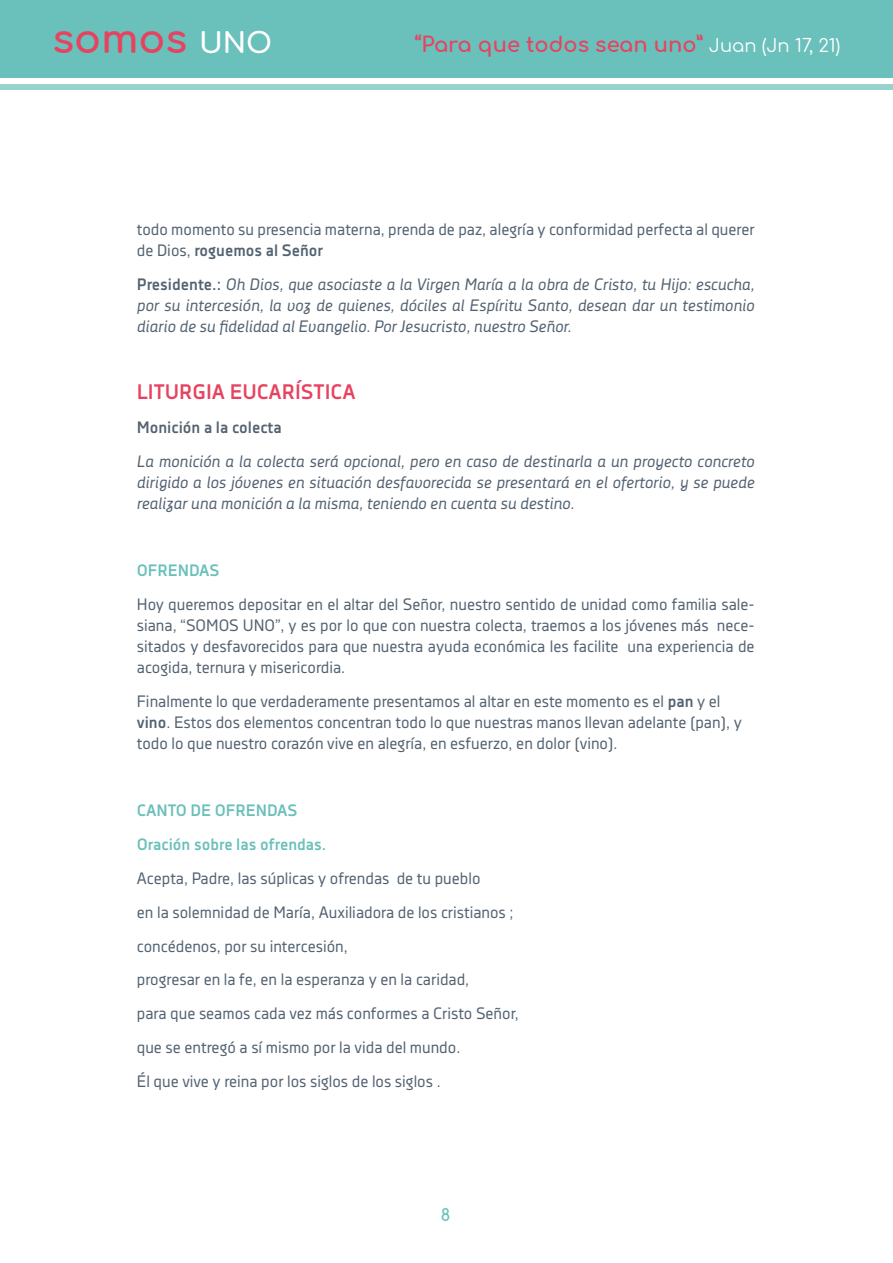
<style>
.page{position:relative;width:893px;height:1263px;background:#fff}
.page>*{position:absolute;margin:0;border:0;box-sizing:border-box;transform-origin:0 0}
.t1{font:700 40.05px "Comfortaa";color:#e74360}
.t2{font:700 21px "Comfortaa";color:#e74360}
.t3{font:700 21px "Decima Nova Pro";color:#e74360}
.t4{font:16.5px/21px "Decima Nova Pro";color:#536271}
.t5{font:italic 16.5px/21px "Decima Nova Pro";color:#536271;text-align:justify}
.t6{font:700 16.5px/33.8px "Decima Nova Pro";color:#6ac0ba}
.t7{font:700 16.5px "Decima Nova Pro";color:#536271}
.t8{font:700 16.5px "Comfortaa";color:#6ac0ba}
.s1{font-size:28.2px;color:#fff}
.s2{font-weight:400;font-size:18px;color:#fff}
.s3{font-weight:700}
.s4{font-weight:700;font-style:normal}
</style>
<div class="page">
<div style="left:0;top:0;width:893px;height:77px;background:#6ac0ba"></div>
<div style="left:0;top:84px;width:893px;height:6px;background:#96d3cf"></div>
<h1 class="t1" style="left:52px;top:1px;width:221px">somos <span class="s1">UNO</span></h1>
<p class="t2" style="left:415px;top:25px;width:427px">“Para que todos sean uno” <span class="s2">Juan (Jn 17, 21)</span></p>
<p class="t4" style="left:137px;top:219px;width:619px">todo momento su presencia materna, prenda de paz, alegría y conformidad perfecta al querer de Dios, <span class="s3">roguemos al Señor</span></p>
<p class="t5" style="left:137px;top:274px;width:619px"><span class="s4">Presidente.:</span> Oh Dios, que asociaste a la Virgen María a la obra de Cristo, tu Hijo: escucha, por su intercesión, la voz de quienes, dóciles al Espíritu Santo, desean dar un testimonio diario de su fidelidad al Evangelio. Por Jesucristo, nuestro Señor.</p>
<p class="t3" style="left:137px;top:380px;width:220px">LITURGIA EUCARÍSTICA</p>
<p class="t7" style="left:137px;top:418px;width:147px">Monición a la colecta</p>
<p class="t5" style="left:137px;top:451px;width:619px">La monición a la colecta será opcional, pero en caso de destinarla a un proyecto concreto dirigido a los jóvenes en situación desfavorecida se presentará en el ofertorio, y se puede realizar una monición a la misma, teniendo en cuenta su destino.</p>
<p class="t6" style="left:137px;top:554px;width:84px">OFRENDAS</p>
<p class="t4" style="left:137px;top:594px;width:619px;text-align:justify">Hoy queremos depositar en el altar del Señor, nuestro sentido de unidad como familia sale&shy;siana, “SOMOS UNO”, y es por lo que con nuestra colecta, traemos a los jóvenes más nece&shy;sitados y desfavorecidos para que nuestra ayuda económica les facilite una experiencia de acogida, ternura y misericordia.</p>
<p class="t4" style="left:137px;top:691px;width:606px">Finalmente lo que verdaderamente presentamos al altar en este momento es el <span class="s3">pan</span> y el <span class="s3">vino</span>. Estos dos elementos concentran todo lo que nuestras manos llevan adelante (pan), y todo lo que nuestro corazón vive en alegría, en esfuerzo, en dolor (vino).</p>
<p class="t6" style="left:137px;top:794px;width:191px">CANTO DE OFRENDAS<br>Oración sobre las ofrendas.</p>
<p class="t4" style="left:137px;top:861px;width:383px;line-height:33.8px">Acepta, Padre, las súplicas y ofrendas de tu pueblo<br>en la solemnidad de María, Auxiliadora de los cristianos ; concédenos, por su intercesión,<br>progresar en la fe, en la esperanza y en la caridad,<br>para que seamos cada vez más conformes a Cristo Señor, que se entregó a sí mismo por la vida del mundo.<br>Él que vive y reina por los siglos de los siglos .</p>
<p class="t8" style="left:441px;top:1200px;width:11px">8</p>
</div>
